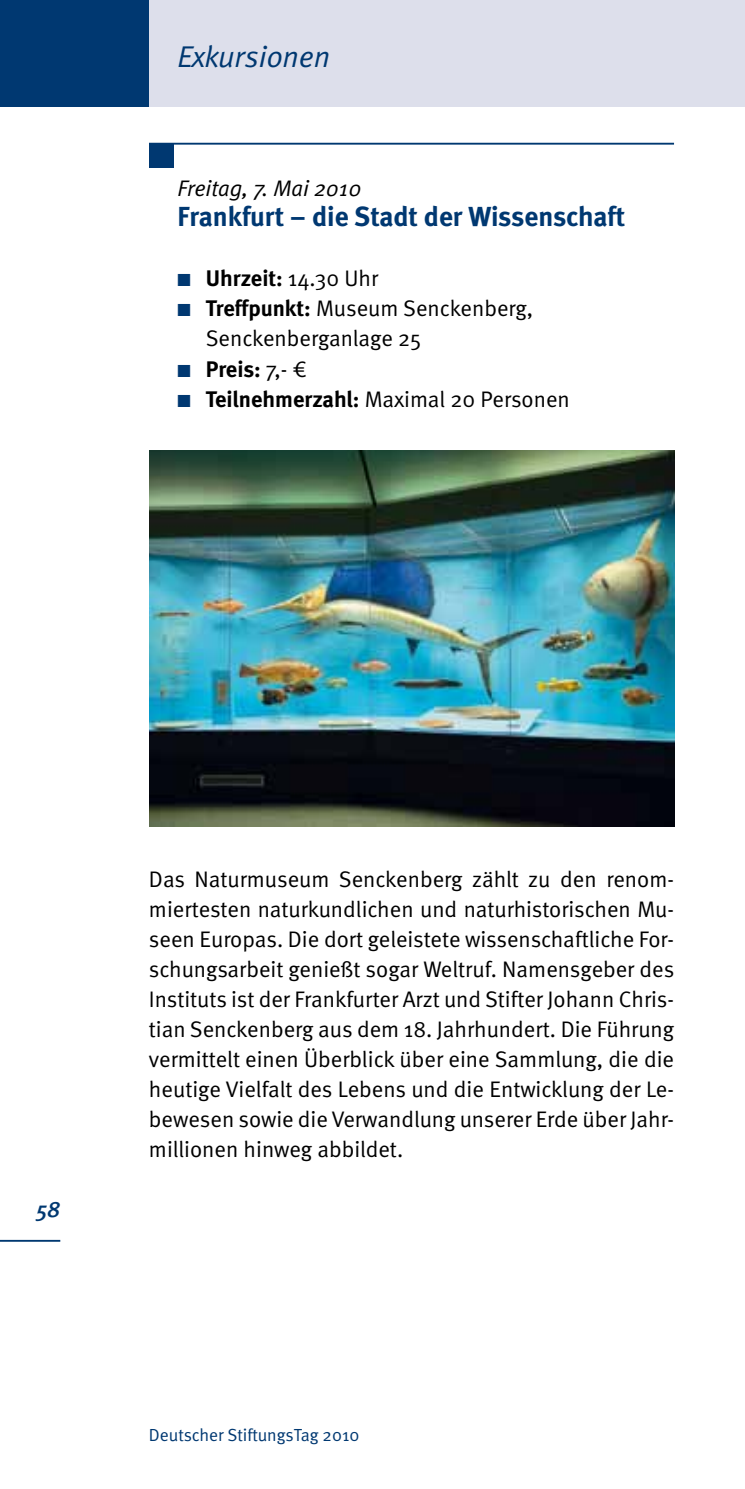
<style>
.page{position:relative;width:745px;height:1489px;background:#fff}
.page>*{position:absolute;margin:0;border:0;box-sizing:border-box;transform-origin:0 0}
.t1{font:italic 30px "Meta Normal";color:#003871}
.t2{font:700 27.5px "Meta";color:#003871}
.t3{font:22.5px/30px "Meta Normal";color:#000}
.t4{font:700 22.5px "Meta";color:#000}
.t5{font:italic 22.5px "Meta Normal";letter-spacing:-.005em;color:#000}
.t6{font:italic 500 22.5px "Meta";color:#003871}
.t7{font:17.5px "Meta Normal";color:#003871}
.s1{color:#003871}
.s2{font-family:"Meta Normal";font-weight:400}
.s3{font-family:"Meta";font-weight:700}
</style>
<div class="page">
<div style="left:0;top:0;width:149px;height:106px;background:#003871"></div>
<div style="left:149px;top:0;width:595px;height:106px;background:#dddfeb"></div>
<hr style="left:0;top:1239px;width:60px;height:2px;background:#003871">
<hr style="left:744px;top:0;width:1px;height:106px;background:#dddfeb">
<div style="left:149px;top:143px;width:25px;height:24px;background:#003871"></div>
<hr style="left:149px;top:143px;width:524px;height:2px;background:#003871">
<img style="left:149px;top:450px;width:524px;height:376px">
<h1 class="t1" style="left:177px;top:39px;width:154px">Exkursionen</h1>
<p class="t5" style="left:177px;top:175px;width:185px">Freitag, 7. Mai 2010</p>
<p class="t2" style="left:177px;top:199px;width:449px">Frankfurt – die Stadt der Wissenschaft</p>
<p class="t4" style="left:177px;top:264px;width:202px"><span class="s1">■</span> Uhrzeit: <span class="s2">14.30 Uhr</span></p>
<p class="t3" style="left:206px;top:293px;width:329px;text-indent:-28px"><span class="s1">■</span> <span class="s3">Treffpunkt:</span> Museum Senckenberg,<br>Senckenberganlage 25</p>
<p class="t4" style="left:177px;top:354px;width:131px"><span class="s1">■</span> Preis: <span class="s2">7,- €</span></p>
<p class="t3" style="left:177px;top:383px;width:394px"><span class="s1">■</span> <span class="s3">Teilnehmerzahl:</span> Maximal 20 Personen</p>
<p class="t6" style="left:37px;top:1195px;width:25px">58</p>
<p class="t3" style="left:149px;top:863px;width:526px;text-align:justify">Das Naturmuseum Senckenberg zählt zu den renom&shy;miertesten naturkundlichen und naturhistorischen Mu&shy;seen Europas. Die dort geleistete wissenschaftliche For&shy;schungsarbeit genießt sogar Weltruf. Namensgeber des Instituts ist der Frankfurter Arzt und Stifter Johann Chris&shy;tian Senckenberg aus dem 18. Jahrhundert. Die Führung vermittelt einen Überblick über eine Sammlung, die die heutige Vielfalt des Lebens und die Entwicklung der Le&shy;bewesen sowie die Verwandlung unserer Erde über Jahr&shy;millionen hinweg abbildet.</p>
<p class="t7" style="left:149px;top:1424px;width:212px">Deutscher StiftungsTag 2010</p>
</div>
